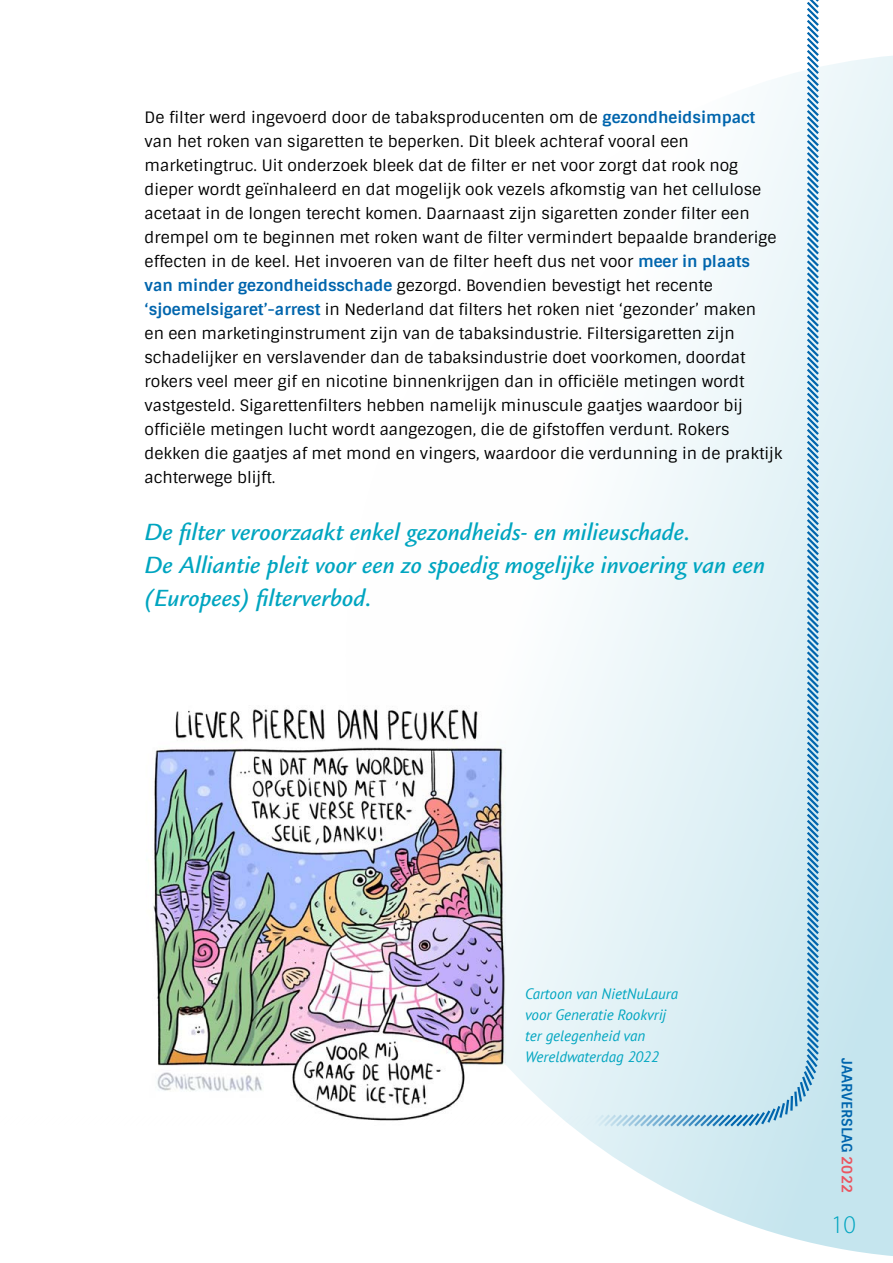
<style>
.page{position:relative;width:893px;height:1263px;background:#fff}
.page>*{position:absolute;margin:0;border:0;box-sizing:border-box;transform-origin:0 0}
.t1{font:italic 500 25.5px/33px "Legacy Sans";color:#00a5c0}
.t2{font:300 25.5px "Myriad Pro";color:#00a5c0}
.body_1{font:15.75px/24px "Sintony";color:#000}
.Onderschrift{font:italic 15px/21px "PT Sans";color:#00a5c0}
.t3{font:700 14.25px "Sintony";color:#0065ad}
.s1{font-weight:700;color:#0065ad}
.s2{color:#eb5560}
</style>
<div class="page">
<svg style="left:575px;top:56px;width:318px;height:1200px;background:#d9eef3"></svg>
<svg style="left:568px;top:0;width:253px;height:1129px"></svg>
<img style="left:153px;top:695px;width:434px;height:431px">
<img style="left:153px;top:1069px;width:111px;height:30px">
<p class="body_1" style="left:145px;top:106px;width:639px">De filter werd ingevoerd door de tabaksproducenten om de <span class="s1">gezondheidsimpact </span>van het roken van sigaretten te beperken. Dit bleek achteraf vooral een marketingtruc. Uit onderzoek bleek dat de filter er net voor zorgt dat rook nog dieper wordt geïnhaleerd en dat mogelijk ook vezels afkomstig van het cellulose acetaat in de longen terecht komen. Daarnaast zijn sigaretten zonder filter een drempel om te beginnen met roken want de filter vermindert bepaalde branderige effecten in de keel. Het invoeren van de filter heeft dus net voor <span class="s1">meer in plaats van minder gezondheidsschade</span> gezorgd. Bovendien bevestigt het recente <span class="s1">‘sjoemelsigaret’-arrest</span> in Nederland dat filters het roken niet ‘gezonder’ maken<br>en een marketinginstrument zijn van de tabaksindustrie. Filtersigaretten zijn schadelijker en verslavender dan de tabaksindustrie doet voorkomen, doordat rokers veel meer gif en nicotine binnenkrijgen dan in officiële metingen wordt vastgesteld. Sigarettenfilters hebben namelijk minuscule gaatjes waardoor bij officiële metingen lucht wordt aangezogen, die de gifstoffen verdunt. Rokers dekken die gaatjes af met mond en vingers, waardoor die verdunning in de praktijk achterwege blijft.</p>
<p class="t1" style="left:145px;top:516px;width:622px">De filter veroorzaakt enkel gezondheids- en milieuschade.<br>De Alliantie pleit voor een zo spoedig mogelijke invoering van een (Europees) filterverbod.</p>
<p class="Onderschrift" style="left:525px;top:983px;width:154px">Cartoon van NietNuLaura voor Generatie Rookvrij ter gelegenheid van<br>Wereldwaterdag 2022</p>
<p class="t3" style="left:856px;top:1058px;width:136px;rotate:90deg">JAARVERSLAG <span class="s2">2022</span></p>
<h1 class="t2" style="left:831px;top:1209px;width:26px">10</h1>
</div>
